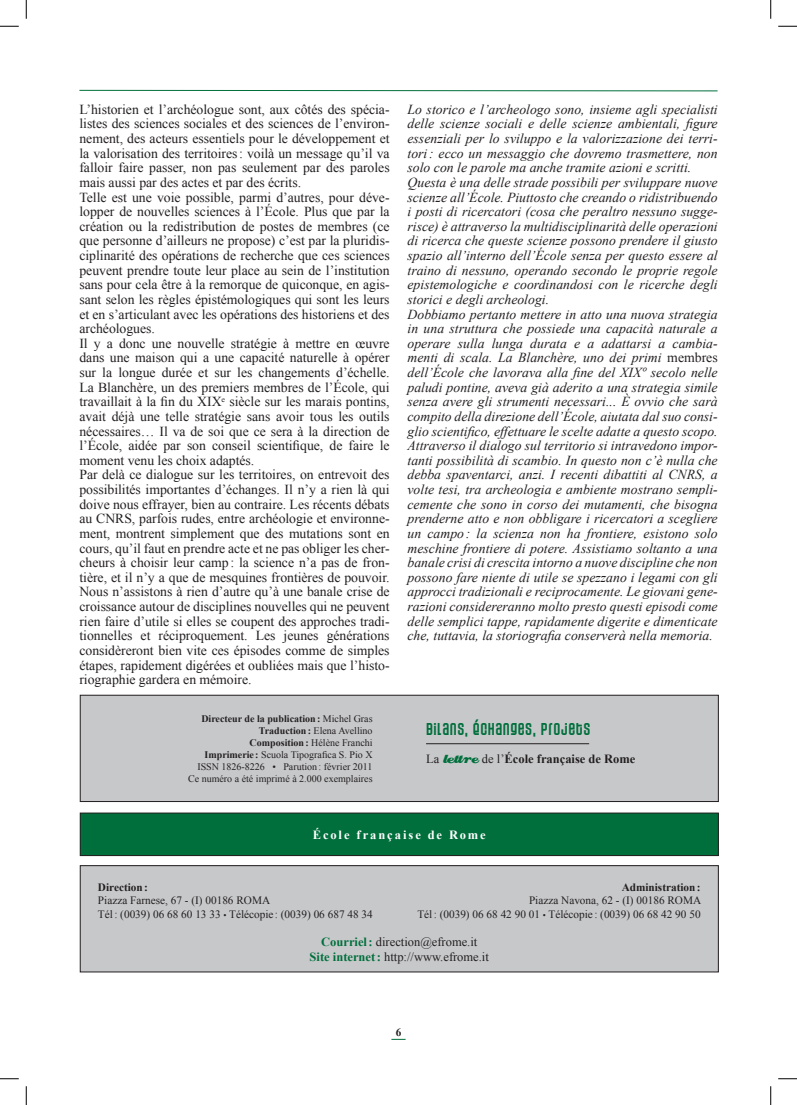
<style>
.page{position:relative;width:797px;height:1105px;background:#fff}
.page>*{position:absolute;margin:0;border:0;box-sizing:border-box;transform-origin:0 0}
.t1{font:15px "Weltron Power";letter-spacing:.08em;color:#006f3c}
.t2{font:13.75px/14.6px "Times New Roman";letter-spacing:-.005em;color:#231f20}
.t3{font:italic 13.75px/14.6px "Times New Roman";color:#231f20}
.t4{font:12.5px/15px "Times New Roman";color:#231f20;text-align:center}
.t5{font:700 12.5px "Times New Roman";color:#231f20}
.t6{font:700 12.5px "Times New Roman";letter-spacing:.155em;color:#fff}
.t7{font:11.25px/13.5px "Times New Roman";color:#231f20}
.t8{font:700 11.25px "Times New Roman";color:#231f20}
.t9{font:10px/12px "Times New Roman";color:#231f20;text-align:right}
.s1{font-style:normal}
.s2{font-weight:700}
.s3{font-weight:400}
.s4{font-family:"Creampuff";font-weight:400;font-size:15px;color:#006f3c}
.s5{font-size:8.75px}
.s6{font-weight:700;color:#006f3c}
</style>
<div class="page">
<svg style="left:391px;top:1039px;width:14px;height:1px"></svg>
<svg style="left:79px;top:90px;width:639px;height:2px"></svg>
<div style="left:80px;top:866px;width:638px;height:106px;background:#c7c8ca"></div>
<div style="left:80px;top:865px;width:638px;height:107px;border:1px solid #231f20"></div>
<div style="left:80px;top:813px;width:638px;height:42px;background:#006f3c"></div>
<div style="left:80px;top:813px;width:638px;height:43px;border:1px solid #231f20"></div>
<div style="left:80px;top:695px;width:638px;height:106px;background:#c7c8ca"></div>
<div style="left:80px;top:695px;width:638px;height:107px;border:1px solid #231f20"></div>
<hr style="left:426px;top:743px;width:163px;height:1px;background:#231f20">
<svg style="left:0;top:25px;width:19px;height:2px"></svg>
<svg style="left:778px;top:25px;width:19px;height:2px"></svg>
<svg style="left:0;top:1078px;width:19px;height:1px"></svg>
<svg style="left:778px;top:1078px;width:19px;height:1px"></svg>
<svg style="left:25px;top:0;width:2px;height:19px"></svg>
<svg style="left:25px;top:1086px;width:2px;height:19px"></svg>
<svg style="left:770px;top:0;width:1px;height:19px"></svg>
<svg style="left:770px;top:1086px;width:1px;height:19px"></svg>
<p class="t2" style="left:79px;top:102px;width:312px">L’historien et l’archéologue sont, aux côtés des spécia&shy;listes des sciences sociales et des sciences de l’environ&shy;nement, des acteurs essentiels pour le développement et la valorisation des territoires: voilà un message qu’il va falloir faire passer, non pas seulement par des paroles mais aussi par des actes et par des écrits.<br>Telle est une voie possible, parmi d’autres, pour déve&shy;lopper de nouvelles sciences à l’École. Plus que par la création ou la redistribution de postes de membres (ce que personne d’ailleurs ne propose) c’est par la pluridis&shy;ciplinarité des opérations de recherche que ces sciences peuvent prendre toute leur place au sein de l’institution sans pour cela être à la remorque de quiconque, en agis&shy;sant selon les règles épistémologiques qui sont les leurs et en s’articulant avec les opérations des historiens et des archéologues.<br>Il y a donc une nouvelle stratégie à mettre en œuvre dans une maison qui a une capacité naturelle à opérer sur la longue durée et sur les changements d’échelle.<br>La Blanchère, un des premiers membres de l’École, qui travaillait à la fin du XIX<sup>e</sup> siècle sur les marais pontins, avait déjà une telle stratégie sans avoir tous les outils nécessaires… Il va de soi que ce sera à la direction de l’École, aidée par son conseil scientifique, de faire le moment venu les choix adaptés.<br>Par delà ce dialogue sur les territoires, on entrevoit des possibilités importantes d’échanges. Il n’y a rien là qui doive nous effrayer, bien au contraire. Les récents débats au CNRS, parfois rudes, entre archéologie et environne&shy;ment, montrent simplement que des mutations sont en cours, qu’il faut en prendre acte et ne pas obliger les cher&shy;cheurs à choisir leur camp: la science n’a pas de fron&shy;tière, et il n’y a que de mesquines frontières de pouvoir.<br>Nous n’assistons à rien d’autre qu’à une banale crise de croissance autour de disciplines nouvelles qui ne peuvent rien faire d’utile si elles se coupent des approches tradi&shy;tionnelles et réciproquement. Les jeunes générations considèreront bien vite ces épisodes comme de simples étapes, rapidement digérées et oubliées mais que l’histo&shy;riographie gardera en mémoire.</p>
<p class="t3" style="left:407px;top:102px;width:312px">Lo storico e l’archeologo sono, insieme agli specialisti delle scienze sociali e delle scienze ambientali, figure essenziali per lo sviluppo e la valorizzazione dei terri&shy;tori : ecco un messaggio che dovremo trasmettere, non solo con le parole ma anche tramite azioni e scritti.<br>Questa è una delle strade possibili per sviluppare nuove scienze all’École. Piuttosto che creando o ridistribuendo i posti di ricercatori (cosa che peraltro nessuno sugge&shy;risce) è attraverso la multidisciplinarità delle operazioni di ricerca che queste scienze possono prendere il giusto spazio all’interno dell’École senza per questo essere al traino di nessuno, operando secondo le proprie regole epistemologiche e coordinandosi con le ricerche degli storici e degli archeologi.<br>Dobbiamo pertanto mettere in atto una nuova strategia in una struttura che possiede una capacità naturale a operare sulla lunga durata e a adattarsi a cambia&shy;menti di scala. La Blanchère, uno dei primi <span class="s1">membres </span>dell’École che lavorava alla fine del XIXº secolo nelle paludi pontine, aveva già aderito a una strategia simile senza avere gli strumenti necessari... È ovvio che sarà compito della direzione dell’École, aiutata dal suo consi&shy;glio scientifico, effettuare le scelte adatte a questo scopo.<br>Attraverso il dialogo sul territorio si intravedono impor&shy;tanti possibilità di scambio. In questo non c’è nulla che debba spaventarci, anzi. I recenti dibattiti al CNRS, a volte tesi, tra archeologia e ambiente mostrano sempli&shy;cemente che sono in corso dei mutamenti, che bisogna prenderne atto e non obbligare i ricercatori a scegliere un campo : la scienza non ha frontiere, esistono solo meschine frontiere di potere. Assistiamo soltanto a una banale crisi di crescita intorno a nuove discipline che non possono fare niente di utile se spezzano i legami con gli approcci tradizionali e reciprocamente. Le giovani gene&shy;razioni considereranno molto presto questi episodi come delle semplici tappe, rapidamente digerite e dimenticate che, tuttavia, la storiografia conserverà nella memoria.</p>
<p class="t9" style="left:188px;top:712px;width:186px"><span class="s2">Directeur de la publication :</span> Michel Gras <span class="s2">Traduction :</span> Elena Avellino<br><span class="s2">Composition :</span> Hélène Franchi<br><span class="s2">Imprimerie :</span> Scuola Tipografica S. Pio X ISSN 1826-8226 • Parution : février 2011<br>Ce numéro a été imprimé à 2.000 exemplaires</p>
<p class="t1" style="left:426px;top:719px;width:165px">BILANS, ÉCHANGES, PROJETS</p>
<p class="t5" style="left:426px;top:752px;width:211px"><span class="s3">La</span> <span class="s4">lettre</span> <span class="s3">de l’</span>École française de Rome</p>
<p class="t6" style="left:313px;top:827px;width:174px">École française de Rome</p>
<p class="t8" style="left:98px;top:881px;width:51px">Direction :</p>
<p class="t7" style="left:98px;top:894px;width:276px">Piazza Farnese, 67 - (I) 00186 ROMA<br>Tél : (0039) 06 68 60 13 33 <span class="s5">•</span> Télécopie : (0039) 06 687 48 34</p>
<p class="t8" style="left:621px;top:881px;width:80px">Administration :</p>
<p class="t7" style="left:417px;top:894px;width:285px;text-align:right">Piazza Navona, 62 - (I) 00186 ROMA<br>Tél : (0039) 06 68 42 90 01 <span class="s5">•</span> Télécopie : (0039) 06 68 42 90 50</p>
<p class="t4" style="left:310px;top:934px;width:181px"><span class="s6">Courriel :</span> direction@efrome.it<br><span class="s6">Site internet :</span> http://www.efrome.it</p>
<p class="t8" style="left:395px;top:1026px;width:7px">6</p>
</div>
